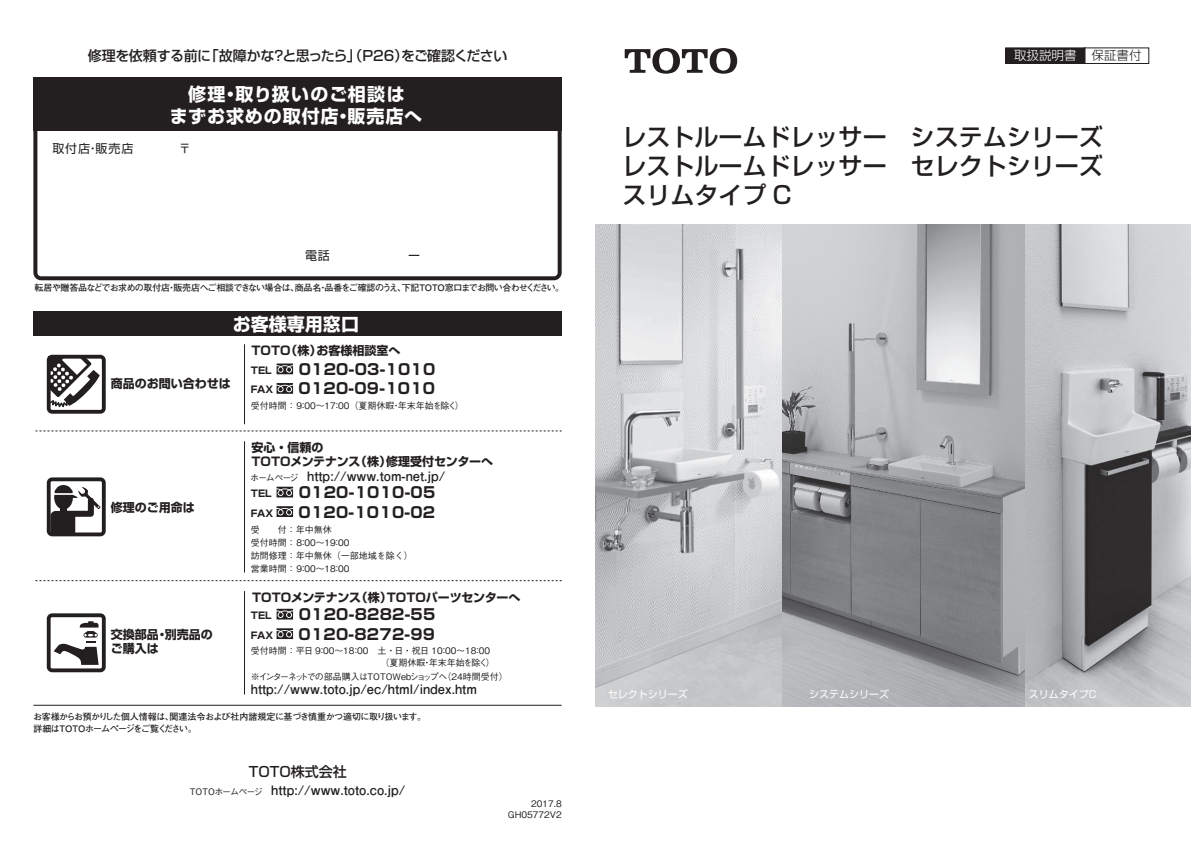
<style>
.page{position:relative;width:1191px;height:842px;background:#fff}
.page>*{position:absolute;margin:0;border:0;box-sizing:border-box;transform-origin:0 0}
.t1{font:24px/29px "Shin Go Pro Medium 90 pv RKSJ H";color:#231f20;text-align:justify}
.t2{font:18px/22px "Shin Go Pro Bold 90 pv RKSJ H";letter-spacing:.05em;color:#fff;text-align:center}
.t3{font:18px "Shin Go Pro Bold 90 pv RKSJ H";color:#fff}
.t4{font:15px "Shin Go Pro Bold 90 pv RKSJ H";letter-spacing:.02em;color:#231f20}
.t5{font:14px "Shin Go Pro Medium 90 pv RKSJ H";letter-spacing:-.03em;color:#231f20}
.t6{font:14px "Shin Go Pro Medium 90 pv RKSJ H";color:#231f20}
.t7{font:13px "Futo Go B101 Pro Bold 90 pv RKSJ H";color:#231f20}
.t8{font:12.5px "Shin Go Pro Light 90 pv RKSJ H";color:#fff}
.t9{font:12px/14px "Shin Go Pro Bold 90 pv RKSJ H";color:#231f20}
.t10{font:12px "Shin Go Pro Bold 90 pv RKSJ H";letter-spacing:-.02em;color:#231f20}
.t11{font:12px "Shin Go Pro Regular 90 pv RKSJ H";letter-spacing:.075em;color:#231f20}
.t12{font:10px "Shin Go Pro Regular 90 pv RKSJ H";color:#fff}
.t13{font:9.5px "Shin Go Pro Bold 90 pv RKSJ H";color:#231f20}
.t14{font:9px/13px "Gothic BBB Pro Medium 90 pv RKSJ H";color:#231f20}
.t15{font:9px/12px "Futo Go B101 Pro Bold 90 pv RKSJ H";letter-spacing:-.055em;color:#231f20}
.t16{font:9px "Gothic BBB Pro Medium 90 pv RKSJ H";letter-spacing:-.035em;color:#231f20}
.s1{font-family:"Gothic BBB Pro Medium 90 pv RKSJ H";font-size:9px}
.s2{color:#231f20}
</style>
<div class="page">
<img style="left:595px;top:224px;width:596px;height:482px">
<div style="left:1005px;top:48px;width:80px;height:15px;background:#231f20"></div>
<div style="left:1005px;top:48px;width:80px;height:16px;border:1px solid #231f20"></div>
<div style="left:1084px;top:48px;width:65px;height:16px;border:1px solid #231f20"></div>
<svg style="left:624px;top:48px;width:113px;height:26px"></svg>
<svg style="left:33px;top:131px;width:528px;height:149px"></svg>
<div style="left:33px;top:78px;width:528px;height:53px;background:#231f20"></div>
<div style="left:33px;top:311px;width:528px;height:24px;background:#231f20"></div>
<svg style="left:35px;top:431px;width:526px;height:1px"></svg>
<svg style="left:33px;top:580px;width:528px;height:1px"></svg>
<hr style="left:244px;top:344px;width:1px;height:80px;background:#231f20">
<hr style="left:244px;top:441px;width:1px;height:131px;background:#231f20">
<hr style="left:244px;top:591px;width:1px;height:104px;background:#231f20">
<hr style="left:33px;top:705px;width:528px;height:1px;background:#231f20">
<svg style="left:47px;top:355px;width:59px;height:59px"></svg>
<svg style="left:47px;top:613px;width:59px;height:59px"></svg>
<svg style="left:276px;top:363px;width:17px;height:11px"></svg>
<svg style="left:276px;top:383px;width:17px;height:11px"></svg>
<svg style="left:276px;top:609px;width:17px;height:10px"></svg>
<svg style="left:276px;top:628px;width:17px;height:11px"></svg>
<svg style="left:276px;top:487px;width:17px;height:10px"></svg>
<svg style="left:276px;top:506px;width:17px;height:11px"></svg>
<svg style="left:47px;top:477px;width:59px;height:59px"></svg>
<h3 class="t5" style="left:88px;top:50px;width:421px">修理を依頼する前に「故障かな?と思ったら」（Ｐ26）をご確認ください</h3>
<h2 class="t2" style="left:170px;top:85px;width:254px">修理・取り扱いのご相談は<br>まずお求めの取付店・販売店へ</h2>
<h3 class="t11" style="left:52px;top:144px;width:82px">取付店・販売店</h3>
<h3 class="t11" style="left:179px;top:144px;width:13px">〒</h3>
<p class="t15" style="left:35px;top:283px;width:531px">転居や贈答品などでお求めの取付店・販売店へご相談できない場合は、商品名・品番をご確認のうえ、下記TOTO窓口までお問い合わせください。</p>
<h2 class="t3" style="left:233px;top:317px;width:127px">お客様専用窓口</h2>
<h3 class="t9" style="left:111px;top:378px;width:121px">商品のお問い合わせは</h3>
<h3 class="t9" style="left:251px;top:345px;width:150px">TOTO（株）お客様相談室へ</h3>
<p class="t13" style="left:251px;top:367px;width:22px">TEL</p>
<h3 class="t4" style="left:299px;top:364px;width:138px">0120-03-1010</h3>
<p class="t13" style="left:251px;top:386px;width:24px">FAX</p>
<h3 class="t4" style="left:298px;top:383px;width:138px">0120-09-1010</h3>
<p class="t14" style="left:251px;top:400px;width:215px">受付時間：9：00～17：00（夏期休暇・年末年始を除く）</p>
<h3 class="t9" style="left:251px;top:442px;width:243px">安心・信頼の<br>TOTOメンテナンス（株）修理受付センターへ</h3>
<p class="t13" style="left:251px;top:490px;width:22px">TEL</p>
<h3 class="t4" style="left:299px;top:487px;width:138px">0120-1010-05</h3>
<h3 class="t7" style="left:250px;top:472px;width:196px"><span class="s1">ホームページ　</span>http://www.tom-net.jp/</h3>
<h3 class="t9" style="left:111px;top:502px;width:85px">修理のご用命は</h3>
<p class="t13" style="left:251px;top:509px;width:24px">FAX</p>
<h3 class="t4" style="left:298px;top:506px;width:138px">0120-1010-02</h3>
<p class="t14" style="left:251px;top:524px;width:163px">受　　付：年中無休<br>受付時間：8：00～19：00<br>訪問修理：年中無休（一部地域を除く）営業時間：9：00～18：00</p>
<h3 class="t9" style="left:111px;top:629px;width:103px">交換部品・別売品のご購入は</h3>
<h3 class="t10" style="left:252px;top:593px;width:270px">TOTOメンテナンス（株）TOTOパーツセンターへ</h3>
<p class="t13" style="left:251px;top:612px;width:22px">TEL</p>
<h3 class="t4" style="left:299px;top:609px;width:138px">0120-8282-55</h3>
<p class="t13" style="left:251px;top:631px;width:24px">FAX</p>
<h3 class="t4" style="left:298px;top:628px;width:138px">0120-8272-99</h3>
<p class="t14" style="left:380px;top:645px;width:116px;line-height:12px;text-indent:-130px">受付時間：平日 9：00～18：00　土・日・祝日 10：00～18：00（夏期休暇・年末年始を除く）</p>
<p class="t16" style="left:251px;top:673px;width:258px">※インターネットでの部品購入はTOTOWebショップへ（24時間受付）</p>
<h3 class="t7" style="left:251px;top:684px;width:228px">http://www.toto.jp/ec/html/index.htm</h3>
<p class="t15" style="left:33px;top:711px;width:395px">お客様からお預かりした個人情報は、関連法令および社内諸規定に基づき慎重かつ適切に取り扱います。詳細はTOTOホームページをご覧ください。</p>
<h3 class="t6" style="left:249px;top:767px;width:100px">TOTO株式会社</h3>
<h3 class="t7" style="left:190px;top:786px;width:217px"><span class="s1">TOTOホームページ　</span>http://www.toto.co.jp/</h3>
<p class="t14" style="left:508px;top:799px;width:55px;line-height:10.8px;text-align:right">2017.8<br>GH05772V2</p>
<h3 class="t8" style="left:1014px;top:51px;width:129px">取扱説明書 <span class="s2">保証書付</span></h3>
<h1 class="t1" style="left:622px;top:125px;width:481px">レストルームドレッサー システムシリーズレストルームドレッサー セレクトシリーズスリムタイプ C　　　　　</h1>
<p class="t12" style="left:607px;top:690px;width:81px">セレクトシリーズ</p>
<p class="t12" style="left:1028px;top:690px;width:69px">スリムタイプC</p>
<p class="t12" style="left:809px;top:690px;width:81px">システムシリーズ</p>
</div>
